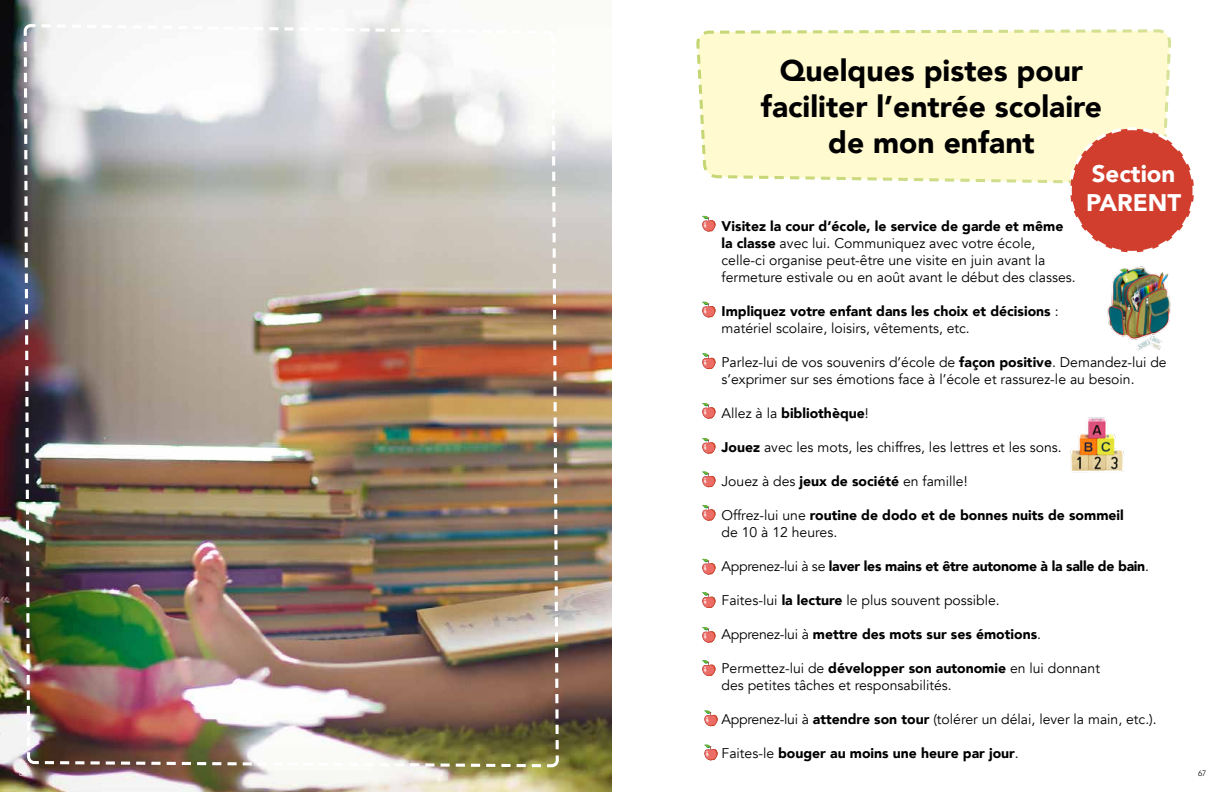
<style>
.page{position:relative;width:1224px;height:792px;background:#fff}
.page>*{position:absolute;margin:0;border:0;box-sizing:border-box;transform-origin:0 0}
.t1{font:900 30px/36px "Avenir";color:#000;text-align:center}
.t2{font:900 24px/28.8px "Avenir";color:#fff}
.t3{font:14px/17px "Avenir";color:#000}
.t4{font:900 14px/17px "Avenir";color:#000}
.t5{font:900 14px "Avenir";letter-spacing:-.02em;color:#000}
.t6{font:300 8px "Avenir";color:#fff}
.t7{font:300 8px "Avenir";color:#000}
.s1{font-weight:900}
.s2{font-weight:400}
</style>
<div class="page">
<img style="left:0;top:0;width:612px;height:792px">
<img style="left:22px;top:23px;width:538px;height:746px">
<svg style="left:696px;top:29px;width:476px;height:150px"></svg>
<svg style="left:722px;top:51px;width:472px;height:199px"></svg>
<svg style="left:702px;top:216px;width:14px;height:16px"></svg>
<svg style="left:702px;top:302px;width:14px;height:16px"></svg>
<svg style="left:702px;top:353px;width:14px;height:17px"></svg>
<svg style="left:702px;top:403px;width:14px;height:16px"></svg>
<svg style="left:702px;top:438px;width:14px;height:16px"></svg>
<svg style="left:702px;top:471px;width:14px;height:17px"></svg>
<svg style="left:702px;top:505px;width:14px;height:16px"></svg>
<svg style="left:702px;top:559px;width:14px;height:16px"></svg>
<svg style="left:702px;top:592px;width:14px;height:16px"></svg>
<svg style="left:702px;top:627px;width:14px;height:16px"></svg>
<svg style="left:702px;top:660px;width:14px;height:16px"></svg>
<svg style="left:704px;top:710px;width:14px;height:17px"></svg>
<svg style="left:704px;top:744px;width:14px;height:17px"></svg>
<img style="left:1107px;top:250px;width:64px;height:101px">
<img style="left:1070px;top:417px;width:55px;height:56px">
<p class="t1" style="left:761px;top:52px;width:343px">Quelques pistes pour faciliter l’entrée scolaire de mon enfant</p>
<p class="t2" style="left:1086px;top:159px;width:97px">Section<br>PARENT</p>
<p class="t3" style="left:722px;top:218px;width:356px"><span class="s1">Visitez la cour d’école, le service de garde et même la classe</span> avec lui. Communiquez avec votre école, celle-ci organise peut-être une visite en juin avant la fermeture estivale ou en août avant le début des classes.</p>
<p class="t4" style="left:722px;top:302px;width:339px">Impliquez votre enfant dans les choix et décisions <span class="s2">: matériel scolaire, loisirs, vêtements, etc.</span></p>
<p class="t3" style="left:722px;top:354px;width:447px">Parlez-lui de vos souvenirs d’école de <span class="s1">façon positive</span>. Demandez-lui de s’exprimer sur ses émotions face à l’école et rassurez-le au besoin.</p>
<p class="t4" style="left:722px;top:404px;width:149px"><span class="s2">Allez à la</span> bibliothèque<span class="s2">!</span></p>
<p class="t3" style="left:722px;top:439px;width:342px"><span class="s1">Jouez</span> avec les mots, les chiffres, les lettres et les sons.</p>
<p class="t3" style="left:722px;top:473px;width:248px">Jouez à des <span class="s1">jeux de société</span> en famille!</p>
<p class="t4" style="left:722px;top:506px;width:404px"><span class="s2">Offrez-lui une</span> routine de dodo et de bonnes nuits de sommeil <span class="s2">de 10 à 12 heures.</span></p>
<p class="t5" style="left:722px;top:554px;width:429px"><span class="s2">Apprenez-lui à se</span> laver les mains et être autonome à la salle de bain<span class="s2">.</span></p>
<p class="t3" style="left:722px;top:592px;width:280px">Faites-lui <span class="s1">la lecture</span> le plus souvent possible.</p>
<p class="t4" style="left:722px;top:625px;width:321px"><span class="s2">Apprenez-lui à</span> mettre des mots sur ses émotions<span class="s2">.</span></p>
<p class="t3" style="left:722px;top:660px;width:380px">Permettez-lui de <span class="s1">développer son autonomie</span> en lui donnant des petites tâches et responsabilités.</p>
<p class="t3" style="left:722px;top:711px;width:437px">Apprenez-lui à <span class="s1">attendre son tour</span> (tolérer un délai, lever la main, etc.).</p>
<p class="t4" style="left:722px;top:744px;width:299px"><span class="s2">Faites-le</span> bouger au moins une heure par jour<span class="s2">.</span></p>
<p class="t6" style="left:19px;top:768px;width:10px">66</p>
<p class="t7" style="left:1198px;top:768px;width:10px">67</p>
</div>
